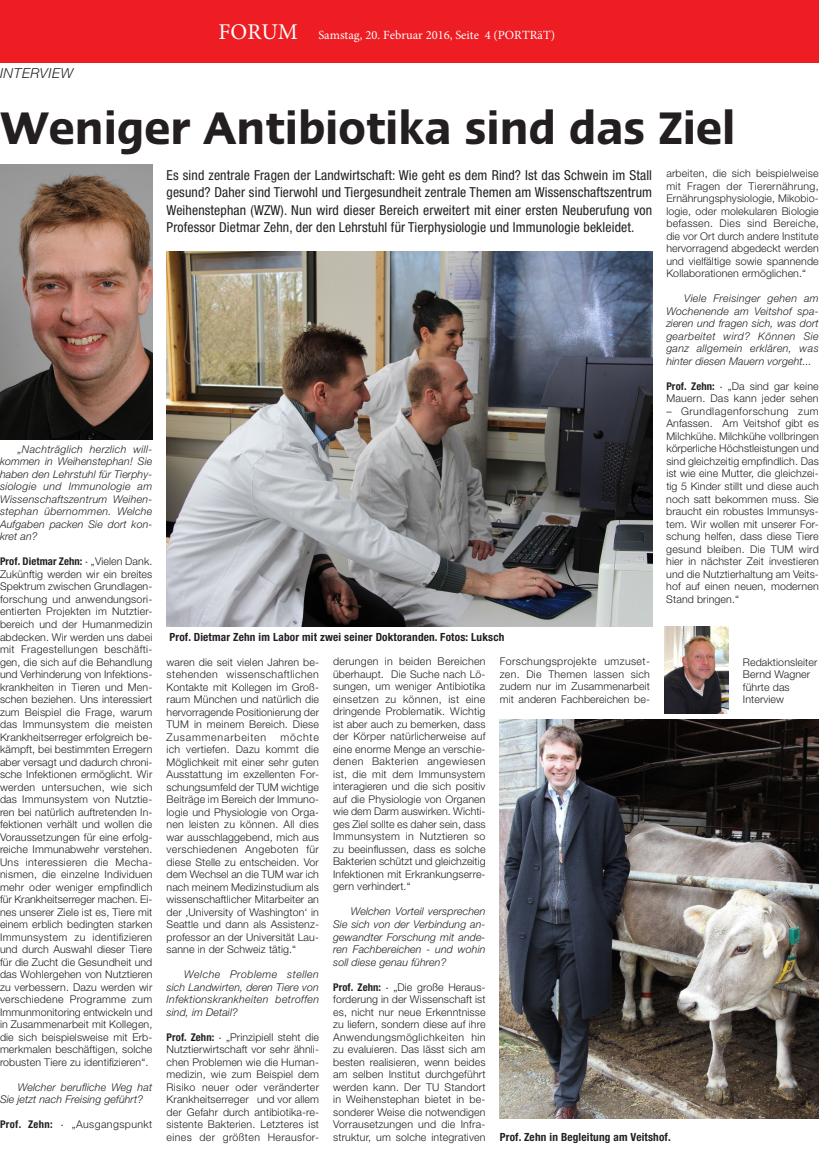
<style>
.page{position:relative;width:840px;height:1149px;background:#fff}
.page>*{position:absolute;margin:0;border:0;box-sizing:border-box;transform-origin:0 0}
.F_Innen_Headline_4-5{font:600 52.5px "Linotype Ergo";color:#231f20;scale:.9 1}
.t1{font:22.5px "Minion Pro";color:#fff}
.F_Innen_Einleitungst{font:condensed 13.75px/17.5px "Helvetica Neue LT Std";letter-spacing:.01em;color:#231f20;text-align:justify}
.F_Innen_Dachzeile_no{font:italic 300 13.75px "Helvetica Neue LT Std";letter-spacing:.04em;color:#231f20}
.t2{font:12.5px "Minion Pro";color:#fff}
.F_b_Bildunterschirft{font:700 condensed 11.25px "Helvetica Neue LT Std";letter-spacing:.015em;color:#231f20}
.F_Fliestext_Helv45_8{font:300 10.62px/12.5px "Helvetica Neue LT Std";letter-spacing:.01em;color:#231f20;text-align:justify}
.F_b_Frage_Interview{font:italic 300 10.62px/12.5px "Helvetica Neue LT Std";letter-spacing:.01em;color:#231f20;text-align:justify}
.F_Fliestext_Helv45_8-2{font:700 condensed 10.62px "Helvetica Neue LT Std";letter-spacing:.01em;color:#231f20}
.F_Fliestext_Helv45_8-3{font:300 10.62px "Helvetica Neue LT Std";letter-spacing:.035em;color:#231f20}
.s1{font-weight:400;font-style:italic;font-stretch:normal}
.s2{font-weight:300;font-stretch:normal}
.s3{font-weight:700;font-stretch:condensed}
.s4{font-weight:400;font-style:italic}
</style>
<div class="page">
<img style="left:167px;top:251px;width:485px;height:375px">
<img style="left:500px;top:719px;width:319px;height:399px">
<img style="left:0;top:165px;width:152px;height:274px">
<img style="left:664px;top:626px;width:65px;height:87px">
<div style="left:0;top:0;width:818px;height:62px;background:#ee1d23"></div>
<h2 class="t1" style="left:219px;top:16px;width:81px">FORUM</h2>
<p class="t2" style="left:318px;top:26px;width:238px">Samstag, 20. Februar 2016, Seite 4 (PORTRäT)</p>
<p class="F_Innen_Dachzeile_no" style="left:0;top:64px;width:75px">INTERVIEW</p>
<p class="F_Innen_Headline_4-5" style="left:0;top:100px;width:819px">Weniger Antibiotika sind das Ziel</p>
<p class="F_b_Frage_Interview" style="left:0;top:442px;width:154px;text-indent:18px">„Nachträglich herzlich will&shy;kommen in Weihenstephan! Sie haben den Lehrstuhl für Tierphy&shy;siologie und Immunologie am Wissenschaftszentrum Weihen&shy;stephan übernommen. Welche Aufgaben packen Sie dort kon&shy;kret an?</p>
<p class="F_Fliestext_Helv45_8-2" style="left:0;top:555px;width:154px">Prof. Dietmar Zehn: <span class="s1">·</span> <span class="s2">„Vielen Dank.</span></p>
<p class="F_Fliestext_Helv45_8" style="left:0;top:567px;width:154px">Zukünftig werden wir ein breites Spektrum zwischen Grundlagen&shy;forschung und anwendungsori&shy;entierten Projekten im Nutztier&shy;bereich und der Humanmedizin abdecken. Wir werden uns dabei mit Fragestellungen beschäfti&shy;gen, die sich auf die Behandlung und Verhinderung von Infektions&shy;krankheiten in Tieren und Men&shy;schen beziehen. Uns interessiert zum Beispiel die Frage, warum das Immunsystem die meisten Krankheitserreger erfolgreich be&shy;kämpft, bei bestimmten Erregern aber versagt und dadurch chroni&shy;sche Infektionen ermöglicht. Wir werden untersuchen, wie sich das Immunsystem von Nutztie&shy;ren bei natürlich auftretenden In&shy;fektionen verhält und wollen die Voraussetzungen für eine erfolg&shy;reiche Immunabwehr verstehen.<br>Uns interessieren die Mecha&shy;nismen, die einzelne Individuen mehr oder weniger empfindlich für Krankheitserreger machen. Ei&shy;nes unserer Ziele ist es, Tiere mit einem erblich bedingten starken Immunsystem zu identifizieren und durch Auswahl dieser Tiere für die Zucht die Gesundheit und das Wohlergehen von Nutztieren zu verbessern. Dazu werden wir verschiedene Programme zum Immunmonitoring entwickeln und in Zusammenarbeit mit Kollegen, die sich beispielsweise mit Erb&shy;merkmalen beschäftigen, solche robusten Tiere zu identifizieren“.</p>
<p class="F_b_Frage_Interview" style="left:0;top:1080px;width:154px;text-indent:18px">Welcher berufliche Weg hat<br>Sie jetzt nach Freising geführt?</p>
<p class="F_Fliestext_Helv45_8-3" style="left:0;top:1117px;width:154px"><span class="s3">Prof. Zehn:</span> <span class="s4">·</span> „Ausgangspunkt</p>
<p class="F_Innen_Einleitungst" style="left:167px;top:166px;width:487px">Es sind zentrale Fragen der Landwirtschaft: Wie geht es dem Rind? Ist das Schwein im Stall gesund? Daher sind Tierwohl und Tiergesundheit zentrale Themen am Wissenschaftszentrum Weihenstephan (WZW). Nun wird dieser Bereich erweitert mit einer ersten Neuberufung von Professor Dietmar Zehn, der den Lehrstuhl für Tierphysiologie und Immunologie bekleidet.</p>
<p class="F_b_Bildunterschirft" style="left:169px;top:629px;width:336px">Prof. Dietmar Zehn im Labor mit zwei seiner Doktoranden. Fotos: Luksch</p>
<p class="F_Fliestext_Helv45_8" style="left:666px;top:167px;width:154px">arbeiten, die sich beispielweise mit Fragen der Tierernährung, Ernährungsphysiologie, Mikobio&shy;logie, oder molekularen Biologie befassen. Dies sind Bereiche, die vor Ort durch andere Institute hervorragend abgedeckt werden und vielfältige sowie spannende Kollaborationen ermöglichen.“</p>
<p class="F_b_Frage_Interview" style="left:666px;top:292px;width:154px;text-indent:18px">Viele Freisinger gehen am Wochenende am Veitshof spa&shy;zieren und fragen sich, was dort gearbeitet wird? Können Sie ganz allgemein erklären, was hinter diesen Mauern vorgeht...</p>
<p class="F_Fliestext_Helv45_8" style="left:666px;top:379px;width:154px"><span class="s3">Prof. Zehn:</span> <span class="s4">·</span> „Da sind gar keine<br>Mauern. Das kann jeder sehen</p>
<p class="F_Fliestext_Helv45_8" style="left:666px;top:404px;width:154px">– Grundlagenforschung zum Anfassen. Am Veitshof gibt es Milchkühe. Milchkühe vollbringen körperliche Höchstleistungen und sind gleichzeitig empfindlich. Das ist wie eine Mutter, die gleichzei&shy;tig 5 Kinder stillt und diese auch noch satt bekommen muss. Sie braucht ein robustes Immunsys&shy;tem. Wir wollen mit unserer For&shy;schung helfen, dass diese Tiere gesund bleiben. Die TUM wird hier in nächster Zeit investieren und die Nutztierhaltung am Veits&shy;hof auf einen neuen, modernen Stand bringen.“</p>
<p class="F_Fliestext_Helv45_8" style="left:167px;top:655px;width:154px">waren die seit vielen Jahren be&shy;stehenden wissenschaftlichen Kontakte mit Kollegen im Groß&shy;raum München und natürlich die hervorragende Positionierung der TUM in meinem Bereich. Diese Zusammenarbeiten</p>
<p class="F_Fliestext_Helv45_8" style="left:167px;top:730px;width:154px;text-indent:114px">möchte ich vertiefen. Dazu kommt die Möglichkeit mit einer sehr guten Ausstattung im exzellenten For&shy;schungsumfeld der TUM wichtige Beiträge im Bereich der Immuno&shy;logie und Physiologie von Orga&shy;nen leisten zu können. All dies war ausschlaggebend, mich aus verschiedenen Angeboten für diese Stelle zu entscheiden. Vor dem Wechsel an die TUM war ich nach meinem Medizinstudium als wissenschaftlicher Mitarbeiter an der ‚University of Washington‘ in Seattle und dann als Assistenz&shy;professor an der Universität Lau&shy;sanne in der Schweiz tätig.“</p>
<p class="F_b_Frage_Interview" style="left:167px;top:967px;width:154px;text-indent:18px">Welche Probleme stellen sich Landwirten, deren Tiere von Infektionskrankheiten betroffen sind, im Detail?</p>
<p class="F_Fliestext_Helv45_8" style="left:167px;top:1030px;width:154px"><span class="s3">Prof. Zehn:</span> <span class="s4">·</span> „Prinzipiell steht die Nutztierwirtschaft vor sehr ähnli&shy;chen Problemen wie die Human&shy;medizin, wie zum Beispiel dem Risiko neuer oder veränderter Krankheitserreger und vor allem der Gefahr durch antibiotika-re&shy;sistente Bakterien. Letzteres ist eines der größten Herausfor-</p>
<p class="F_Fliestext_Helv45_8" style="left:333px;top:655px;width:154px">derungen in beiden Bereichen überhaupt. Die Suche nach Lö&shy;sungen, um weniger Antibiotika einsetzen zu können, ist eine dringende Problematik. Wichtig ist aber auch zu bemerken, dass der Körper natürlicherweise auf eine enorme Menge an verschie&shy;denen Bakterien angewiesen ist, die mit dem Immunsystem interagieren und die sich positiv auf die Physiologie von Organen wie dem Darm auswirken. Wichti&shy;ges Ziel sollte es daher sein, dass Immunsystem in Nutztieren so zu beeinflussen, dass es solche Bakterien schützt und gleichzeitig Infektionen mit Erkrankungserre&shy;gern verhindert.“</p>
<p class="F_b_Frage_Interview" style="left:333px;top:905px;width:154px;text-indent:18px">Welchen Vorteil versprechen Sie sich von der Verbindung an&shy;gewandter Forschung mit ande&shy;ren Fachbereichen - und wohin soll diese genau führen?</p>
<p class="F_Fliestext_Helv45_8" style="left:333px;top:979px;width:154px"><span class="s3">Prof. Zehn:</span> <span class="s4">·</span> „Die große Heraus&shy;forderung in der Wissenschaft ist es, nicht nur neue Erkenntnisse zu liefern, sondern diese auf ihre Anwendungsmöglichkeiten hin zu evaluieren. Das lässt sich am besten realisieren, wenn beides am selben Institut durchgeführt werden kann. Der TU Standort in Weihenstephan bietet in be&shy;sonderer Weise die notwendigen Vorrausetzungen und die Infra&shy;struktur, um solche integrativen</p>
<p class="F_Fliestext_Helv45_8" style="left:500px;top:654px;width:152px">Forschungsprojekte umzuset&shy;zen. Die Themen lassen sich zudem nur im Zusammenarbeit mit anderen Fachbereichen be-</p>
<p class="F_b_Bildunterschirft" style="left:500px;top:1129px;width:173px">Prof. Zehn in Begleitung am Veitshof.</p>
<p class="F_Fliestext_Helv45_8" style="left:743px;top:655px;width:76px">Redaktionsleiter</p>
<p class="F_Fliestext_Helv45_8" style="left:743px;top:667px;width:69px">Bernd Wagner</p>
<p class="F_Fliestext_Helv45_8" style="left:743px;top:680px;width:48px">führte das</p>
<p class="F_Fliestext_Helv45_8" style="left:743px;top:692px;width:43px">Interview</p>
</div>
